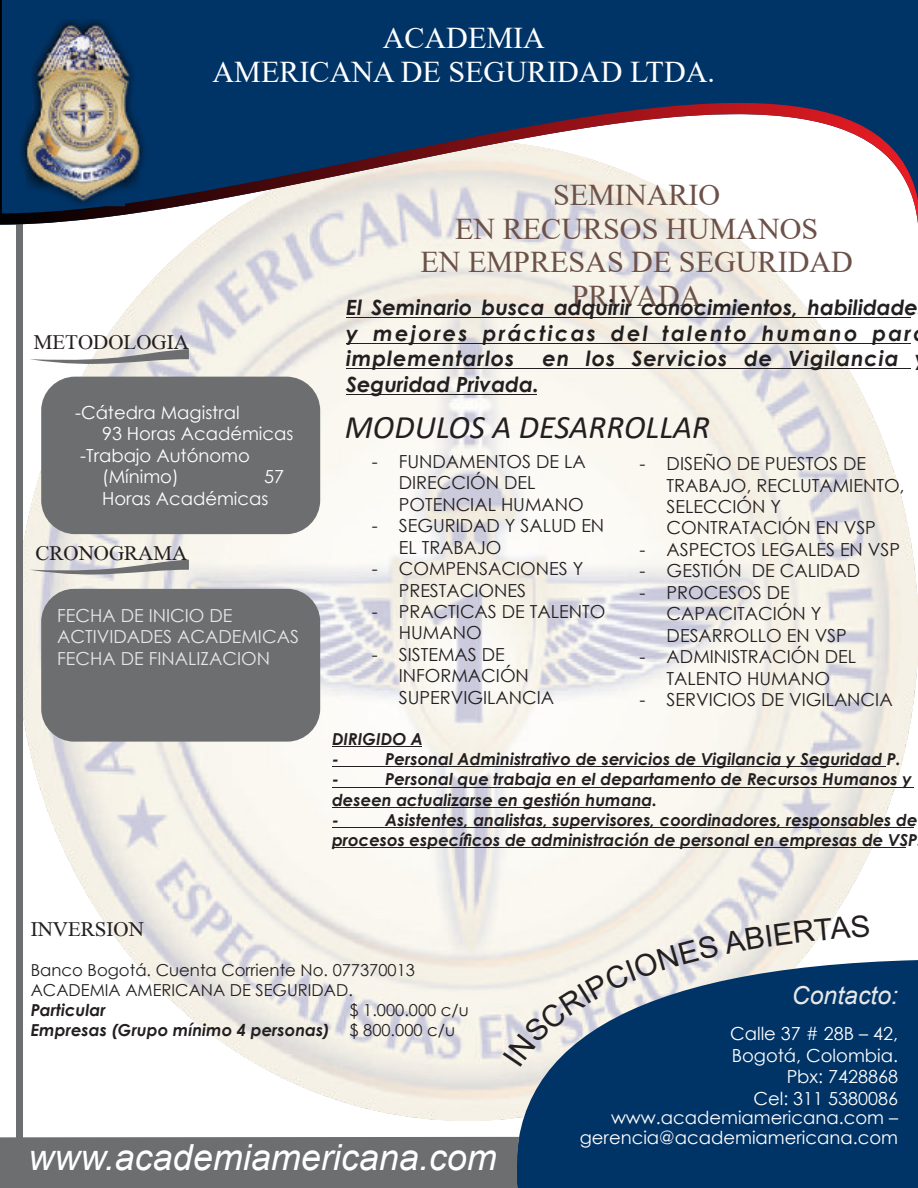
<style>
.page{position:relative;width:918px;height:1188px;background:#fff}
.page>*{position:absolute;margin:0;border:0;box-sizing:border-box;transform-origin:0 0}
.t1{font:italic 36px "Arial";color:#fff}
.t2{font:italic 32.85px "Calibri";color:#231f20}
.t3{font:30.15px/33.3px "Times New Roman";color:#6c5148;text-align:center}
.t4{font:30.15px/33.3px "Times New Roman";color:#fff;text-align:center}
.t5{font:italic 24.75px "Arial";color:#e6e7e8}
.t6{font:italic 700 21px/25.8px "Century Gothic";letter-spacing:.04em;color:#231f20}
.t7{font:21px "Frank Ruehl";color:#231f20}
.t8{font:italic 700 21px "Century Gothic";color:#231f20}
.t9{font:18px/21.5px "Century Gothic";color:#231f20}
.t10{font:18px/21.5px "Century Gothic";color:#fff;text-align:right}
.t11{font:18px/21.5px "Century Gothic";color:#e6e7e8}
.t12{font:italic 700 16.5px/20.2px "Century Gothic";color:#231f20}
.t13{font:16.5px/19.6px "Century Gothic";color:#231f20}
.s1{font-weight:400;font-style:normal}
</style>
<div class="page">
<img style="left:16px;top:141px;width:902px;height:980px;border-radius:50%">
<div style="left:504px;top:960px;width:414px;height:228px;background:#036"></div>
<div style="left:0;top:1137px;width:519px;height:51px;background:#6d6e70"></div>
<div style="left:16px;top:225px;width:6px;height:917px;background:#6d6e70"></div>
<svg style="left:30px;top:349px;width:159px;height:21px"></svg>
<div style="left:41px;top:377px;width:279px;height:157px;background:#6d6e70;border-radius:34px"></div>
<hr style="left:346px;top:317px;width:565px;height:1px;background:#231f20">
<hr style="left:346px;top:343px;width:565px;height:1px;background:#231f20">
<hr style="left:346px;top:368px;width:565px;height:1px;background:#231f20">
<hr style="left:346px;top:394px;width:191px;height:1px;background:#231f20">
<div style="left:41px;top:589px;width:279px;height:153px;background:#6d6e70;border-radius:33px"></div>
<svg style="left:30px;top:560px;width:159px;height:20px;background:#c7c5c4"></svg>
<svg style="left:0;top:0;width:918px;height:225px;background:#556b84"></svg>
<hr style="left:332px;top:746px;width:89px;height:1px;background:#231f20">
<hr style="left:332px;top:767px;width:554px;height:1px;background:#231f20">
<hr style="left:332px;top:787px;width:582px;height:1px;background:#231f20">
<hr style="left:332px;top:807px;width:318px;height:1px;background:#231f20">
<hr style="left:332px;top:827px;width:582px;height:1px;background:#231f20">
<hr style="left:332px;top:847px;width:574px;height:1px;background:#231f20">
<svg style="left:503px;top:914px;width:367px;height:152px;background:#8b9fb1"></svg>
<h3 class="t4" style="left:213px;top:25px;width:504px">ACADEMIA<br>AMERICANA DE SEGURIDAD LTDA.</h3>
<p class="t7" style="left:34px;top:334px;width:157px">METODOLOGIA</p>
<h3 class="t3" style="left:420px;top:182px;width:434px">SEMINARIO<br>EN RECURSOS HUMANOS<br>EN EMPRESAS DE SEGURIDAD<br>PRIVADA</h3>
<p class="t6" style="left:346px;top:296px;width:573px">El Seminario busca adquirir conocimientos, habilidade y mejores prácticas del talento humano par implementarlos</p>
<p class="t6" style="left:543px;top:348px;width:358px">en los Servicios de Vigilancia</p>
<p class="t8" style="left:346px;top:376px;width:194px">Seguridad Privada.</p>
<p class="t10" style="left:75px;top:403px;width:166px">-Cátedra Magistral</p>
<p class="t10" style="left:102px;top:425px;width:193px">93 Horas Académicas</p>
<p class="t10" style="left:80px;top:446px;width:171px">-Trabajo Autónomo</p>
<p class="t10" style="left:102px;top:468px;width:78px">(Mínimo)</p>
<p class="t10" style="left:102px;top:468px;width:183px;text-align:left;text-indent:162px">57<br>Horas Académicas</p>
<p class="t7" style="left:36px;top:544px;width:153px">CRONOGRAMA</p>
<p class="t11" style="left:57px;top:606px;width:243px">FECHA DE INICIO DE<br>ACTIVIDADES ACADEMICAS<br>FECHA DE FINALIZACION</p>
<h2 class="t2" style="left:345px;top:413px;width:367px">MODULOS A DESARROLLAR</h2>
<p class="t9" style="left:399px;top:452px;width:188px;text-indent:-27px">- FUNDAMENTOS DE LA<br>DIRECCIÓN DEL<br>POTENCIAL HUMANO</p>
<p class="t9" style="left:399px;top:517px;width:207px;text-indent:-27px">- SEGURIDAD Y SALUD EN<br>EL TRABAJO</p>
<p class="t9" style="left:399px;top:560px;width:186px;text-indent:-27px">- COMPENSACIONES Y<br>PRESTACIONES</p>
<p class="t9" style="left:399px;top:602px;width:208px;text-indent:-27px">- PRACTICAS DE TALENTO<br>HUMANO</p>
<p class="t9" style="left:399px;top:645px;width:157px;text-indent:-27px">- SISTEMAS DE<br>INFORMACIÓN<br>SUPERVIGILANCIA</p>
<p class="t9" style="left:667px;top:455px;width:239px;text-indent:-27px">- DISEÑO DE PUESTOS DE<br>TRABAJO, RECLUTAMIENTO,<br>SELECCIÓN Y<br>CONTRATACIÓN EN VSP</p>
<p class="t9" style="left:640px;top:540px;width:262px">- ASPECTOS LEGALES EN VSP</p>
<p class="t9" style="left:640px;top:562px;width:222px">- GESTIÓN DE CALIDAD</p>
<p class="t9" style="left:667px;top:583px;width:182px;text-indent:-27px">- PROCESOS DE<br>CAPACITACIÓN Y<br>DESARROLLO EN VSP</p>
<p class="t9" style="left:640px;top:648px;width:218px;text-align:center">- ADMINISTRACIÓN DEL<br>TALENTO HUMANO</p>
<p class="t9" style="left:640px;top:690px;width:255px">- SERVICIOS DE VIGILANCIA</p>
<p class="t12" style="left:332px;top:730px;width:93px">DIRIGIDO A -</p>
<p class="t12" style="left:385px;top:750px;width:517px">Personal Administrativo de servicios de Vigilancia y Seguridad P.</p>
<p class="t12" style="left:332px;top:771px;width:581px;text-indent:53px">Personal que trabaja en el departamento de Recursos Humanos y deseen actualizarse en gestión humana.<br>-</p>
<p class="t12" style="left:332px;top:771px;width:8px">-</p>
<p class="t12" style="left:332px;top:811px;width:587px;text-align:right">Asistentes, analistas, supervisores, coordinadores, responsables de procesos específicos de administración de personal en empresas de VSP</p>
<p class="t7" style="left:31px;top:921px;width:115px">INVERSION</p>
<p class="t13" style="left:31px;top:962px;width:386px">Banco Bogotá. Cuenta Corriente No. 077370013<br>ACADEMIA AMERICANA DE SEGURIDAD.</p>
<p class="t12" style="left:31px;top:1002px;width:76px">Particular</p>
<p class="t12" style="left:31px;top:1002px;width:440px;text-indent:319px"><span class="s1">$ 1.000.000 c/u<br></span>Empresas (Grupo mínimo 4 personas) <span class="s1">$ 800.000 c/u</span></p>
<h1 class="t1" style="left:29px;top:1144px;width:470px">www.academiamericana.com</h1>
<h3 class="t5" style="left:792px;top:986px;width:108px">Contacto:</h3>
<p class="t10" style="left:730px;top:1025px;width:169px">Calle 37 # 28B – 42,<br>Bogotá, Colombia.<br>Pbx: 7428868<br>Cel: 311 5380086</p>
<p class="t10" style="left:580px;top:1110px;width:320px;line-height:19.5px">www.academiamericana.com – gerencia@academiamericana.com</p>
</div>
